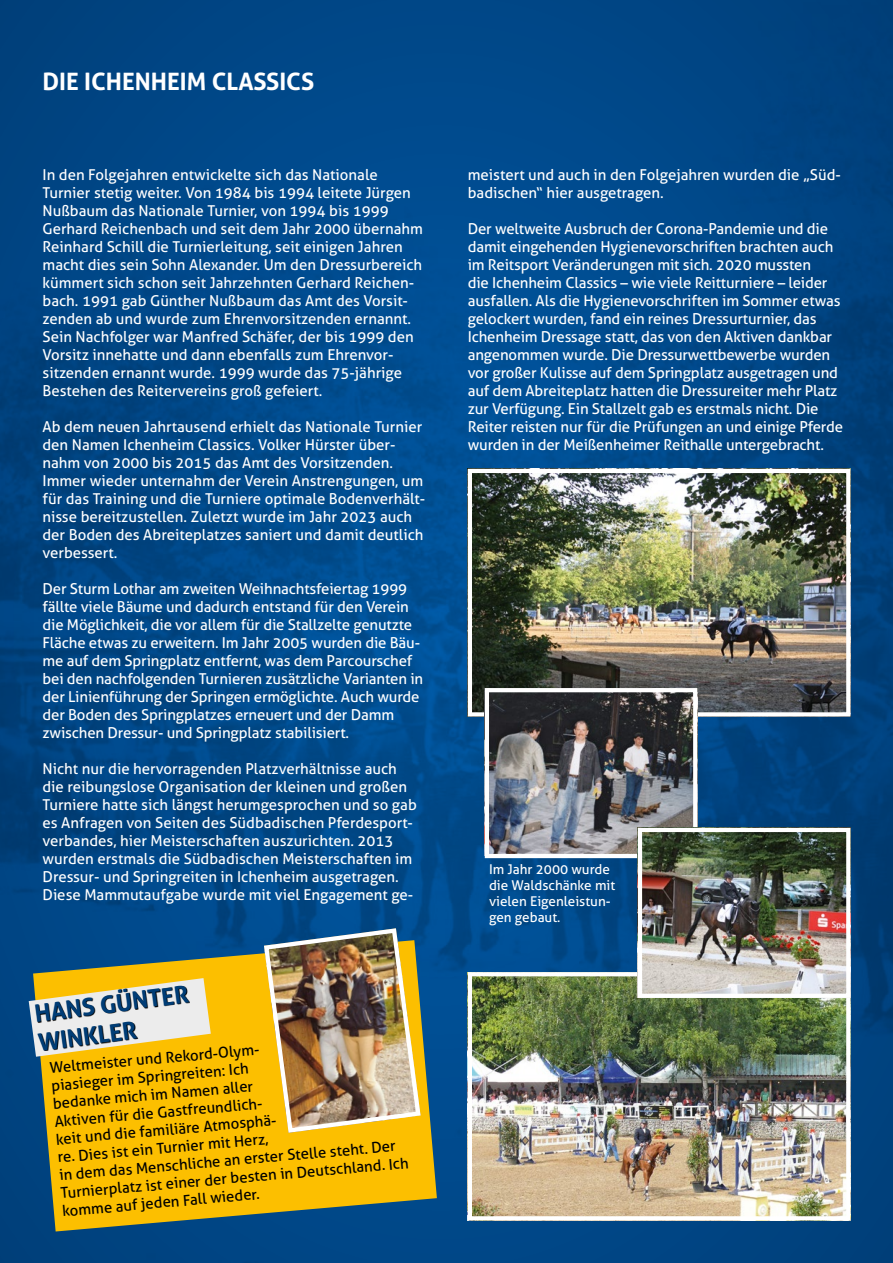
<style>
.page{position:relative;width:893px;height:1263px;background:#fff}
.page>*{position:absolute;margin:0;border:0;box-sizing:border-box;transform-origin:0 0}
.t1{font:700 24px "Aller";color:#fff}
.t2{font:700 24px/29.1px "Aller";color:#003d76}
.t3{font:15px/18px "Aller";color:#fff}
.t4{font:15px/18px "Aller";color:#000}
.t5{font:13.5px/16.2px "Aller";color:#fff}
</style>
<div class="page">
<img style="left:0;top:0;width:893px;height:1263px">
<svg style="left:33px;top:940px;width:404px;height:291px;fill:#fcbf00"></svg>
<svg style="left:29px;top:978px;width:182px;height:79px"></svg>
<svg style="left:36px;top:986px;width:154px;height:65px;fill:#ece8e8"></svg>
<img style="left:262px;top:926px;width:161px;height:209px">
<img style="left:473px;top:474px;width:372px;height:237px">
<div style="left:468px;top:469px;width:382px;height:247px;border:4px solid #fff"></div>
<img style="left:490px;top:693px;width:202px;height:160px">
<div style="left:485px;top:688px;width:212px;height:170px;border:4px solid #fff"></div>
<img style="left:473px;top:977px;width:372px;height:238px">
<div style="left:468px;top:972px;width:382px;height:248px;border:4px solid #fff"></div>
<img style="left:643px;top:833px;width:202px;height:160px">
<div style="left:638px;top:828px;width:212px;height:170px;border:4px solid #fff"></div>
<h1 class="t1" style="left:43px;top:67px;width:273px">DIE ICHENHEIM CLASSICS</h1>
<p class="t3" style="left:43px;top:166px;width:382px">In den Folgejahren entwickelte sich das Nationale Turnier stetig weiter. Von 1984 bis 1994 leitete Jürgen Nußbaum das Nationale Turnier, von 1994 bis 1999<br>Gerhard Reichenbach und seit dem Jahr 2000 übernahm Reinhard Schill die Turnierleitung, seit einigen Jahren macht dies sein Sohn Alexander. Um den Dressurbereich kümmert sich schon seit Jahrzehnten Gerhard Reichen&shy;bach. 1991 gab Günther Nußbaum das Amt des Vorsit&shy;zenden ab und wurde zum Ehrenvorsitzenden ernannt.<br>Sein Nachfolger war Manfred Schäfer, der bis 1999 den Vorsitz innehatte und dann ebenfalls zum Ehrenvor&shy;sitzenden ernannt wurde. 1999 wurde das 75-jährige Bestehen des Reitervereins groß gefeiert.</p>
<p class="t3" style="left:43px;top:418px;width:384px">Ab dem neuen Jahrtausend erhielt das Nationale Turnier den Namen Ichenheim Classics. Volker Hürster über&shy;nahm von 2000 bis 2015 das Amt des Vorsitzenden.<br>Immer wieder unternahm der Verein Anstrengungen, um für das Training und die Turniere optimale Bodenverhält&shy;nisse bereitzustellen. Zuletzt wurde im Jahr 2023 auch der Boden des Abreiteplatzes saniert und damit deutlich verbessert.</p>
<p class="t3" style="left:43px;top:580px;width:382px">Der Sturm Lothar am zweiten Weihnachtsfeiertag 1999 fällte viele Bäume und dadurch entstand für den Verein die Möglichkeit, die vor allem für die Stallzelte genutzte Fläche etwas zu erweitern. Im Jahr 2005 wurden die Bäu&shy;me auf dem Springplatz entfernt, was dem Parcourschef bei den nachfolgenden Turnieren zusätzliche Varianten in der Linienführung der Springen ermöglichte. Auch wurde der Boden des Springplatzes erneuert und der Damm zwischen Dressur- und Springplatz stabilisiert.</p>
<p class="t3" style="left:43px;top:760px;width:376px">Nicht nur die hervorragenden Platzverhältnisse auch die reibungslose Organisation der kleinen und großen Turniere hatte sich längst herumgesprochen und so gab es Anfragen von Seiten des Südbadischen Pferdesport&shy;verbandes, hier Meisterschaften auszurichten. 2013 wurden erstmals die Südbadischen Meisterschaften im Dressur- und Springreiten in Ichenheim ausgetragen.<br>Diese Mammutaufgabe wurde mit viel Engagement ge-</p>
<h1 class="t2" style="left:33px;top:998px;width:157px;rotate:-7deg">HANS GÜNTER<br>WINKLER</h1>
<p class="t4" style="left:49px;top:1058px;width:351px;rotate:-5deg">Weltmeister und Rekord-Olym-<br>piasieger im Springreiten: Ich<br>bedanke mich im Namen aller<br>Aktiven für die Gastfreundlich-<br>keit und die familiäre Atmosphä-<br>re. Dies ist ein Turnier mit Herz,<br>in dem das Menschliche an erster Stelle steht. Der Turnierplatz ist einer der besten in Deutschland. Ich komme auf jeden Fall wieder.</p>
<p class="t3" style="left:468px;top:166px;width:375px">meistert und auch in den Folgejahren wurden die „Süd&shy;badischen“ hier ausgetragen.</p>
<p class="t3" style="left:468px;top:220px;width:377px">Der weltweite Ausbruch der Corona-Pandemie und die damit eingehenden Hygienevorschriften brachten auch im Reitsport Veränderungen mit sich. 2020 mussten<br>die Ichenheim Classics – wie viele Reitturniere – leider ausfallen. Als die Hygienevorschriften im Sommer etwas gelockert wurden, fand ein reines Dressurturnier, das Ichenheim Dressage statt, das von den Aktiven dankbar angenommen wurde. Die Dressurwettbewerbe wurden vor großer Kulisse auf dem Springplatz ausgetragen und auf dem Abreiteplatz hatten die Dressureiter mehr Platz zur Verfügung. Ein Stallzelt gab es erstmals nicht. Die Reiter reisten nur für die Prüfungen an und einige Pferde wurden in der Meißenheimer Reithalle untergebracht.</p>
<p class="t5" style="left:489px;top:861px;width:128px">Im Jahr 2000 wurde die Waldschänke mit vielen Eigenleistun&shy;gen gebaut.</p>
</div>
